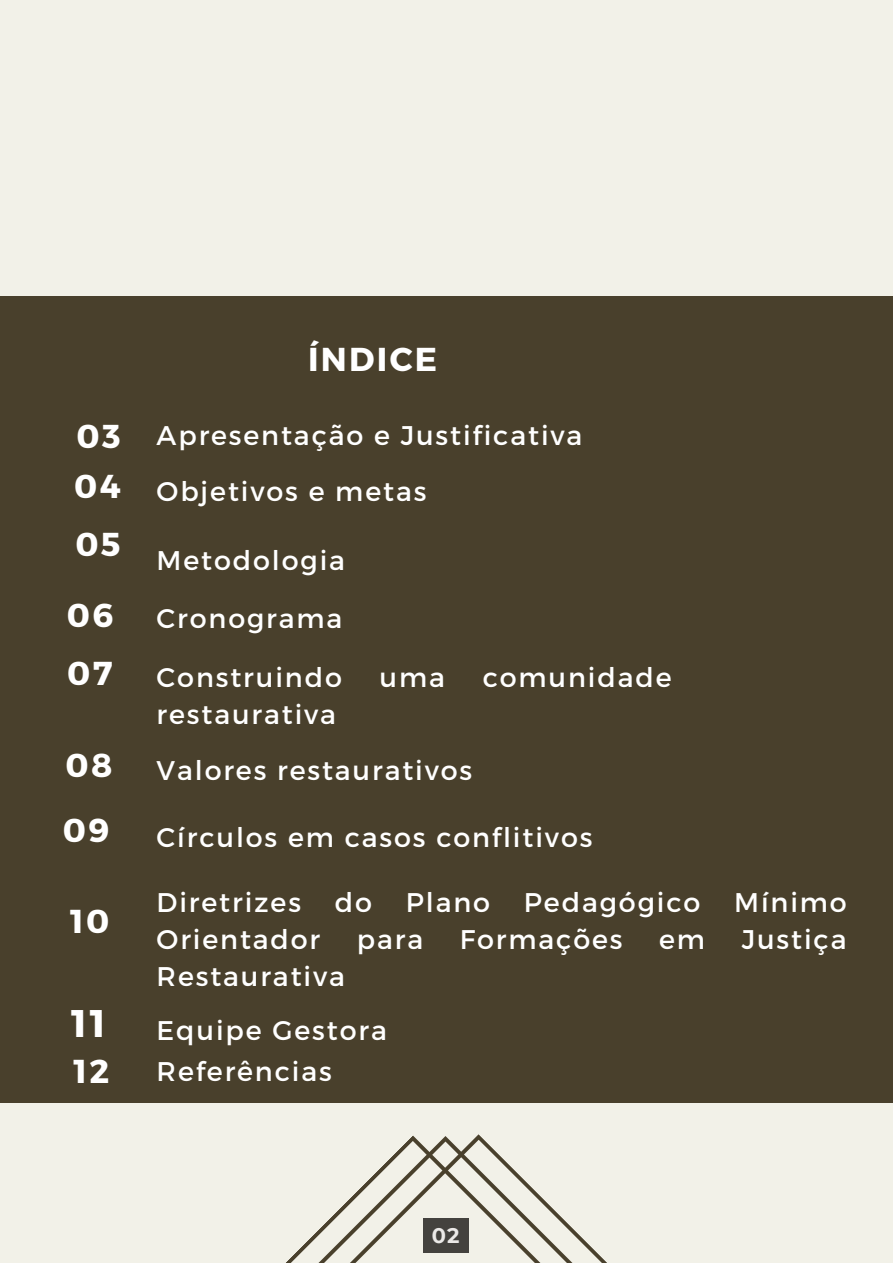
<style>
.page{position:relative;width:893px;height:1264px;background:#fff}
.page>*{position:absolute;margin:0;border:0;box-sizing:border-box;transform-origin:0 0}
.t1{font:700 38.4px "Montserrat";color:#fff}
.t2{font:700 33.15px "Montserrat";letter-spacing:.07em;color:#fff}
.t3{font:27px "Montserrat";letter-spacing:.07em;color:#fff}
.t4{font:700 21px "Montserrat";color:#ebe9e7}
</style>
<div class="page">
<div style="left:0;top:0;width:892px;height:1262px;background:#f2f1e8"></div>
<div style="left:0;top:296px;width:892px;height:806px;background:#49402c"></div>
<svg style="left:287px;top:1134px;width:319px;height:128px"></svg>
<p class="t2" style="left:308px;top:337px;width:131px">ÍNDICE</p>
<p class="t2" style="left:77px;top:414px;width:46px">03</p>
<p class="t3" style="left:157px;top:418px;width:427px">Apresentação e Justificativa</p>
<p class="t2" style="left:74px;top:464px;width:48px">04</p>
<p class="t3" style="left:157px;top:473px;width:271px">Objetivos e metas</p>
<p class="t2" style="left:75px;top:523px;width:47px">05</p>
<p class="t3" style="left:157px;top:542px;width:190px">Metodologia</p>
<p class="t2" style="left:67px;top:593px;width:48px">06</p>
<p class="t3" style="left:157px;top:601px;width:187px">Cronograma</p>
<p class="t3" style="left:157px;top:660px;width:187px">Construindo</p>
<p class="t3" style="left:379px;top:660px;width:67px">uma</p>
<p class="t3" style="left:482px;top:660px;width:190px">comunidade</p>
<p class="t3" style="left:157px;top:697px;width:181px">restaurativa</p>
<p class="t2" style="left:67px;top:652px;width:47px">07</p>
<p class="t2" style="left:66px;top:743px;width:48px">08</p>
<p class="t3" style="left:157px;top:752px;width:317px">Valores restaurativos</p>
<p class="t2" style="left:63px;top:808px;width:48px">09</p>
<p class="t3" style="left:157px;top:820px;width:437px">Círculos em casos conflitivos</p>
<p class="t2" style="left:70px;top:899px;width:41px">10</p>
<p class="t3" style="left:157px;top:884px;width:146px">Diretrizes</p>
<p class="t3" style="left:335px;top:884px;width:39px">do</p>
<p class="t3" style="left:406px;top:884px;width:86px">Plano</p>
<p class="t3" style="left:524px;top:884px;width:178px">Pedagógico</p>
<p class="t3" style="left:734px;top:884px;width:114px">Mínimo</p>
<p class="t3" style="left:157px;top:922px;width:165px">Orientador</p>
<p class="t3" style="left:357px;top:922px;width:68px">para</p>
<p class="t3" style="left:460px;top:922px;width:164px">Formações</p>
<p class="t3" style="left:659px;top:922px;width:47px">em</p>
<p class="t3" style="left:741px;top:922px;width:106px">Justiça</p>
<p class="t3" style="left:157px;top:959px;width:190px">Restaurativa</p>
<p class="t1" style="left:71px;top:998px;width:36px">11</p>
<p class="t3" style="left:157px;top:1012px;width:232px">Equipe Gestora</p>
<p class="t2" style="left:73px;top:1049px;width:37px">12</p>
<p class="t3" style="left:157px;top:1053px;width:177px">Referências</p>
<p class="t4" style="left:432px;top:1222px;width:29px">02</p>
</div>
